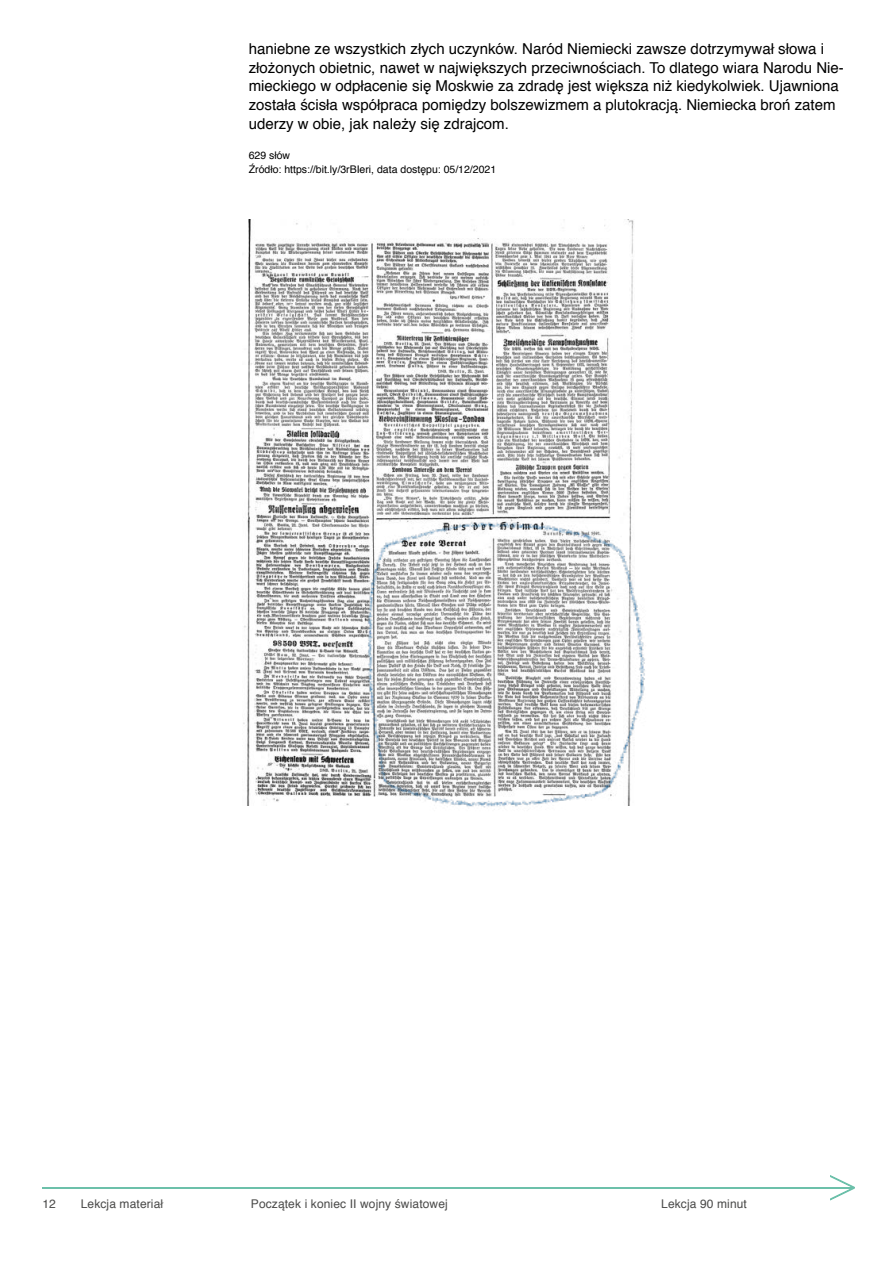
<style>
.page{position:relative;width:893px;height:1263px;background:#fff}
.page>*{position:absolute;margin:0;border:0;box-sizing:border-box;transform-origin:0 0}
.t1{font:15px/18.8px "Helvetica";color:#000}
.t2{font:12px "Helvetica";letter-spacing:.01em;color:#4a4a49}
.t3{font:10.5px/13.5px "Helvetica";color:#000}
</style>
<div class="page">
<hr style="left:43px;top:1187px;width:811px;height:1px;background:#6cc0aa">
<svg style="left:829px;top:1175px;width:26px;height:26px"></svg>
<img style="left:243px;top:219px;width:391px;height:587px">
<img style="left:362px;top:492px;width:283px;height:316px">
<p class="t1" style="left:249px;top:40px;width:597px">haniebne ze wszystkich złych uczynków. Naród Niemiecki zawsze dotrzymywał słowa i złożonych obietnic, nawet w największych przeciwnościach. To dlatego wiara Narodu Nie&shy;mieckiego w odpłacenie się Moskwie za zdradę jest większa niż kiedykolwiek. Ujawniona została ścisła współpraca pomiędzy bolszewizmem a plutokracją. Niemiecka broń zatem uderzy w obie, jak należy się zdrajcom.</p>
<p class="t3" style="left:249px;top:149px;width:249px">629 słów<br>Źródło: https://bit.ly/3rBIeri, data dostępu: 05/12/2021</p>
<p class="t2" style="left:43px;top:1195px;width:15px">12</p>
<p class="t2" style="left:81px;top:1195px;width:84px">Lekcja materiał</p>
<p class="t2" style="left:251px;top:1195px;width:198px">Początek i koniec II wojny światowej</p>
<p class="t2" style="left:661px;top:1195px;width:87px">Lekcja 90 minut</p>
</div>
